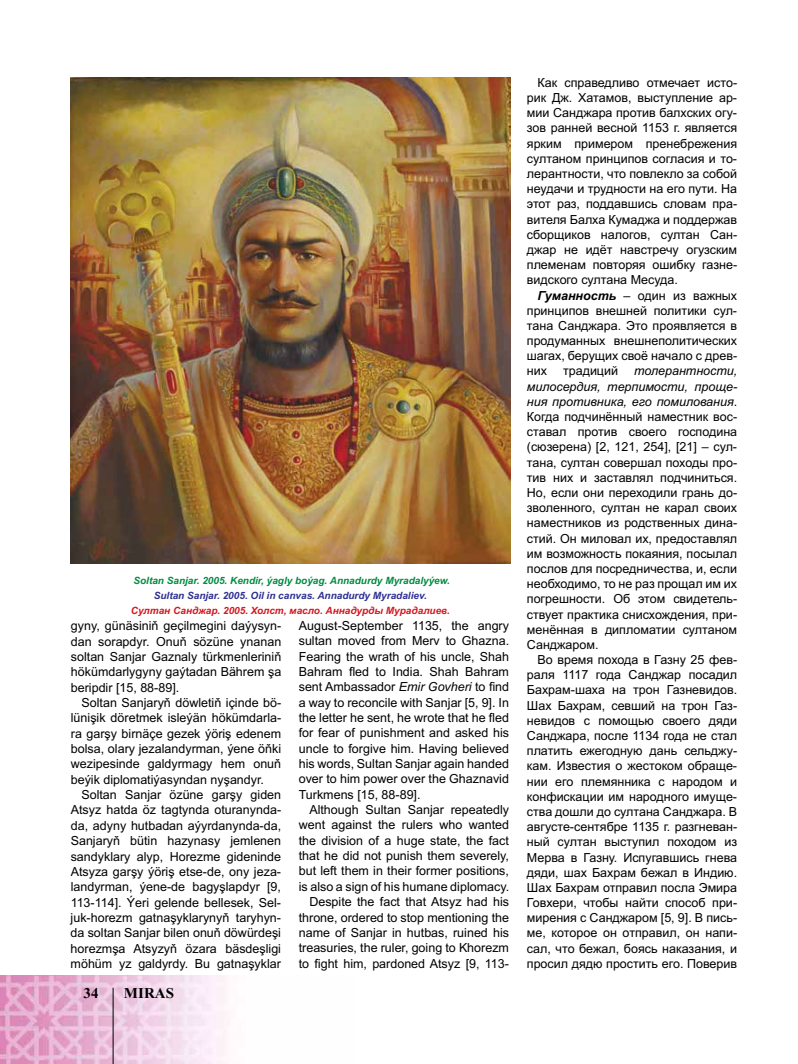
<style>
.page{position:relative;width:798px;height:1064px;background:#fff}
.page>*{position:absolute;margin:0;border:0;box-sizing:border-box;transform-origin:0 0}
.t1{font:700 15px "Times New Roman";color:#000}
.t2{font:12.5px/15.1px "Arial";color:#000;text-align:justify}
.t3{font:italic 700 10px "Arial";color:#008c44}
.t4{font:italic 700 10px "Arial";color:#d31820}
.t5{font:italic 700 10px "Arial";color:#2e3092}
.s1{font-style:italic}
.s2{font-weight:700;font-style:italic}
</style>
<div class="page">
<img style="left:0;top:975px;width:230px;height:88px">
<hr style="left:113px;top:987px;width:1px;height:76px;background:#000">
<img style="left:71px;top:77px;width:439px;height:486px">
<p class="t3" style="left:133px;top:574px;width:318px">Soltan Sanjar. 2005. Kendir, ýagly boýag. Annadurdy Myradalyýew.</p>
<p class="t5" style="left:154px;top:589px;width:274px">Sultan Sanjar. 2005. Oil in canvas. Annadurdy Myradaliev.</p>
<p class="t4" style="left:131px;top:603px;width:320px">Султан Санджар. 2005. Холст, масло. Аннадурды Мурадалиев.</p>
<p class="t2" style="left:71px;top:618px;width:212px">gyny, günäsiniň geçilmegini daýysyn&shy;dan sorapdyr. Onuň sözüne ynanan soltan Sanjar Gaznaly türkmenleriniň hökümdarlygyny gaýtadan Bährem şa beripdir [15, 88-89].</p>
<p class="t2" style="left:71px;top:694px;width:212px;text-indent:11px">Soltan Sanjaryň döwletiň içinde bö&shy;lünişik döretmek isleýän hökümdarla&shy;ra garşy birnäçe gezek ýöriş edenem bolsa, olary jezalandyrman, ýene öňki wezipesinde galdyrmagy hem onuň beýik diplomatiýasyndan nyşandyr.</p>
<p class="t2" style="left:71px;top:786px;width:212px;text-indent:11px">Soltan Sanjar özüne garşy giden Atsyz hatda öz tagtynda oturanynda&shy;da, adyny hutbadan aýyrdanynda-da, Sanjaryň bütin hazynasy jemlenen sandyklary alyp, Horezme gideninde Atsyza garşy ýöriş etse-de, ony jeza&shy;landyrman, ýene-de bagyşlapdyr [9, 113-114]. Ýeri gelende bellesek, Sel&shy;juk-horezm gatnaşyklarynyň taryhyn&shy;da soltan Sanjar bilen onuň döwürdeşi horezmşa Atsyzyň özara bäsdeşligi möhüm yz galdyrdy. Bu gatnaşyklar</p>
<p class="t1" style="left:84px;top:982px;width:16px">34</p>
<p class="t1" style="left:124px;top:982px;width:51px">MIRAS</p>
<p class="t2" style="left:298px;top:617px;width:212px">August-September 1135, the angry sultan moved from Merv to Ghazna.<br>Fearing the wrath of his uncle, Shah Bahram fled to India. Shah Bahram sent Ambassador <span class="s1">Emir Govheri</span> to find a way to reconcile with Sanjar [5, 9]. In the letter he sent, he wrote that he fled for fear of punishment and asked his uncle to forgive him. Having believed his words, Sultan Sanjar again handed over to him power over the Ghaznavid Turkmens [15, 88-89].</p>
<p class="t2" style="left:298px;top:801px;width:212px;text-align:right">Although Sultan Sanjar repeatedly went against the rulers who wanted the division of a huge state, the fact that he did not punish them severely, but left them in their former positions, is also a sign of his humane diplomacy.<br>Despite the fact that Atsyz had his throne, ordered to stop mentioning the name of Sanjar in hutbas, ruined his treasuries, the ruler, going to Khorezm to fight him, pardoned Atsyz [9, 113-</p>
<p class="t2" style="left:526px;top:75px;width:212px;text-indent:11px">Как справедливо отмечает исто&shy;рик Дж. Хатамов, выступление ар&shy;мии Санджара против балхских огу&shy;зов ранней весной 1153 г. является ярким примером пренебрежения султаном принципов согласия и то&shy;лерантности, что повлекло за собой неудачи и трудности на его пути. На этот раз, поддавшись словам пра&shy;вителя Балха Кумаджа и поддержав сборщиков налогов, султан Сан&shy;джар не идёт навстречу огузским племенам повторяя ошибку газне&shy;видского султана Месуда.</p>
<p class="t2" style="left:526px;top:287px;width:212px;text-indent:11px"><span class="s2">Гуманность</span> – один из важных принципов внешней политики сул&shy;тана Санджара. Это проявляется в продуманных внешнеполитических шагах, берущих своё начало с древ&shy;них</p>
<p class="t2" style="left:563px;top:363px;width:56px">традиций</p>
<p class="t2" style="left:526px;top:363px;width:212px;text-indent:107px"><span class="s1">толерантности, милосердия, терпимости, проще&shy;ния противника, его помилования</span>.<br>Когда подчинённый наместник вос&shy;ставал против своего господина (сюзерена) [2, 121, 254], [21] – сул&shy;тана, султан совершал походы про&shy;тив них и заставлял подчиниться.<br>Но, если они переходили грань до&shy;зволенного, султан не карал своих наместников из родственных дина&shy;стий. Он миловал их, предоставлял им возможность покаяния, посылал послов для посредничества, и, если необходимо, то не раз прощал им их погрешности. Об этом свидетель&shy;ствует практика снисхождения, при&shy;менённая в дипломатии султаном Санджаром.</p>
<p class="t2" style="left:526px;top:652px;width:212px;text-indent:11px">Во время похода в Газну 25 фев&shy;раля 1117 года Санджар посадил Бахрам-шаха на трон Газневидов.<br>Шах Бахрам, севший на трон Газ&shy;невидов с помощью своего дяди Санджара, после 1134 года не стал платить ежегодную дань сельджу&shy;кам. Известия о жестоком обраще&shy;нии его племянника с народом и конфискации им народного имуще&shy;ства дошли до султана Санджара. В августе-сентябре 1135 г. разгневан&shy;ный султан выступил походом из Мерва в Газну. Испугавшись гнева дяди, шах Бахрам бежал в Индию.<br>Шах Бахрам отправил посла Эмира Говхери, чтобы найти способ при&shy;мирения с Санджаром [5, 9]. В пись&shy;ме, которое он отправил, он напи&shy;сал, что бежал, боясь наказания, и просил дядю простить его. Поверив</p>
</div>
